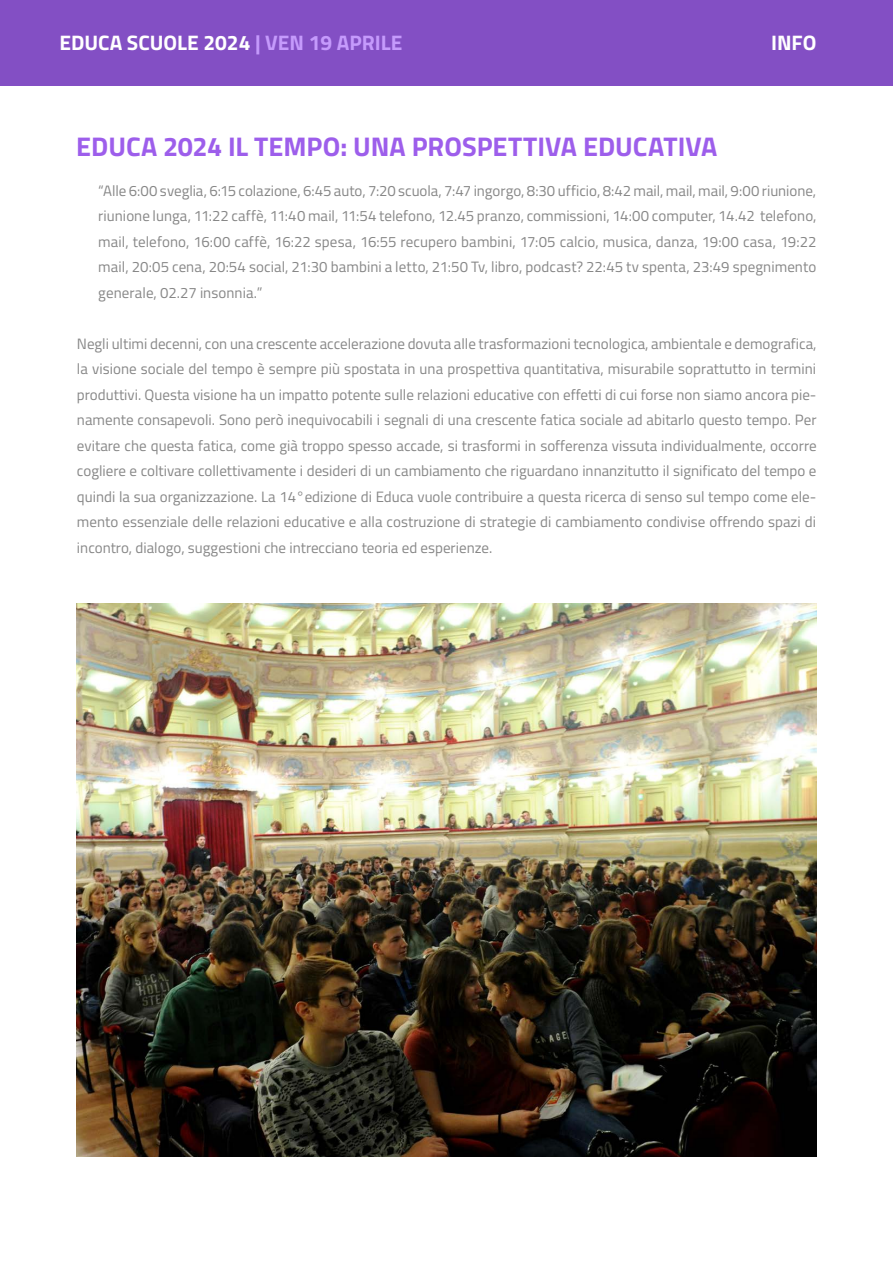
<style>
.page{position:relative;width:893px;height:1263px;background:#fff}
.page>*{position:absolute;margin:0;border:0;box-sizing:border-box;transform-origin:0 0}
.Titolo_evento{font:700 27px "Titillium";color:#9d5eeb}
.t1{font:700 21px "Titillium";color:#fff}
.Corpo_testo_eventi{font:15px/25.5px "Titillium";color:#878787;text-align:justify}
.s1{color:#c59afc}
</style>
<div class="page">
<div style="left:0;top:0;width:893px;height:85px;background:#834fc4"></div>
<img style="left:77px;top:604px;width:739px;height:553px">
<h2 class="t1" style="left:60px;top:26px;width:344px">EDUCA SCUOLE 2024 <span class="s1">| VEN 19 APRILE</span></h2>
<h2 class="t1" style="left:771px;top:26px;width:47px">INFO</h2>
<p class="Titolo_evento" style="left:76px;top:126px;width:643px">EDUCA 2024 IL TEMPO: UNA PROSPETTIVA EDUCATIVA</p>
<p class="Corpo_testo_eventi" style="left:98px;top:177px;width:720px">“Alle 6:00 sveglia, 6:15 colazione, 6:45 auto, 7:20 scuola, 7:47 ingorgo, 8:30 ufficio, 8:42 mail, mail, mail, 9:00 riunione, riunione lunga, 11:22 caffè, 11:40 mail, 11:54 telefono, 12.45 pranzo, commissioni, 14:00 computer, 14.42 telefono, mail, telefono, 16:00 caffè, 16:22 spesa, 16:55 recupero bambini, 17:05 calcio, musica, danza, 19:00 casa, 19:22 mail, 20:05 cena, 20:54 social, 21:30 bambini a letto, 21:50 Tv, libro, podcast? 22:45 tv spenta, 23:49 spegnimento generale, 02.27 insonnia.”</p>
<p class="Corpo_testo_eventi" style="left:77px;top:330px;width:741px">Negli ultimi decenni, con una crescente accelerazione dovuta alle trasformazioni tecnologica, ambientale e demografica, la visione sociale del tempo è sempre più spostata in una prospettiva quantitativa, misurabile soprattutto in termini produttivi. Questa visione ha un impatto potente sulle relazioni educative con effetti di cui forse non siamo ancora pie&shy;namente consapevoli. Sono però inequivocabili i segnali di una crescente fatica sociale ad abitarlo questo tempo. Per evitare che questa fatica, come già troppo spesso accade, si trasformi in sofferenza vissuta individualmente, occorre cogliere e coltivare collettivamente i desideri di un cambiamento che riguardano innanzitutto il significato del tempo e quindi la sua organizzazione. La 14°edizione di Educa vuole contribuire a questa ricerca di senso sul tempo come ele&shy;mento essenziale delle relazioni educative e alla costruzione di strategie di cambiamento condivise offrendo spazi di incontro, dialogo, suggestioni che intrecciano teoria ed esperienze.</p>
</div>
